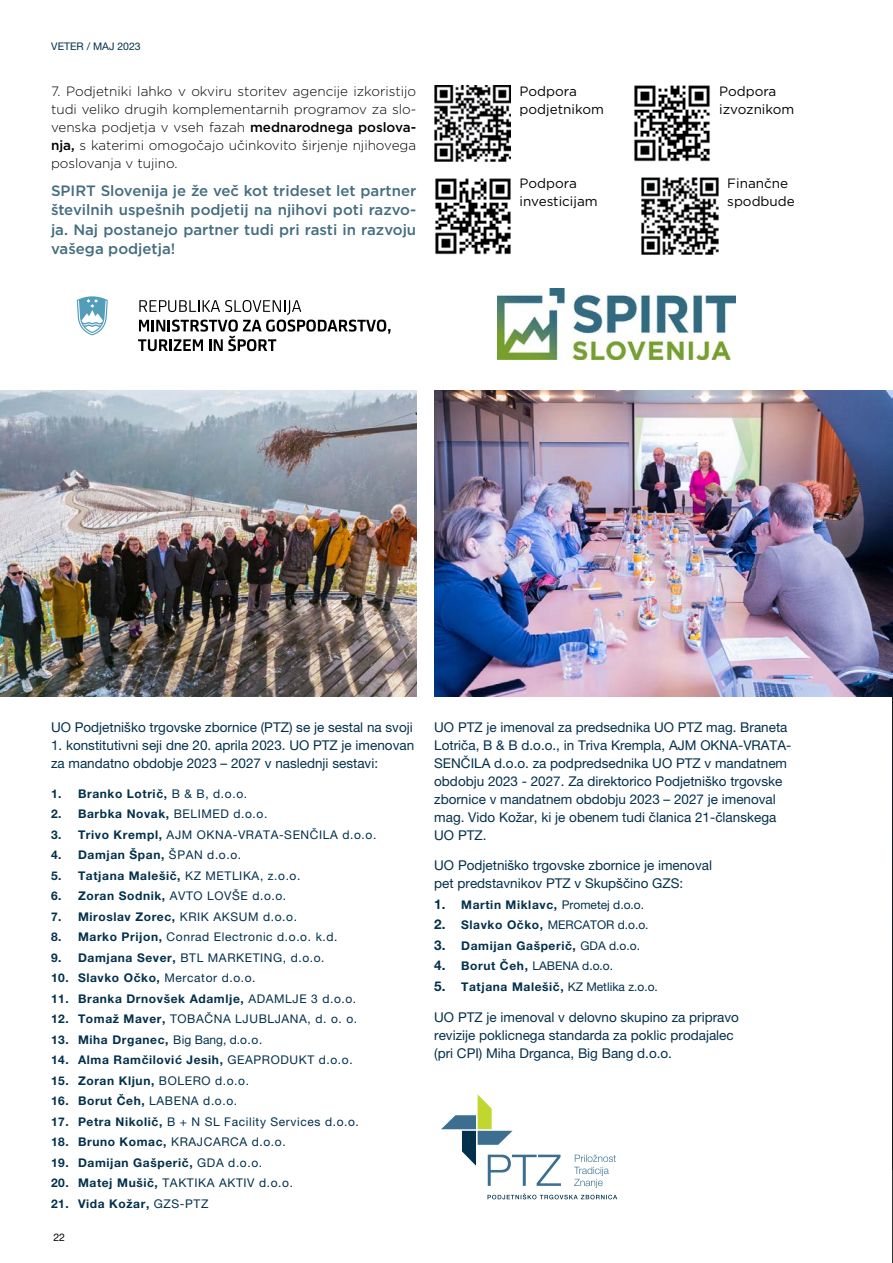
<style>
.page{position:relative;width:893px;height:1263px;background:#fff}
.page>*{position:absolute;margin:0;border:0;box-sizing:border-box;transform-origin:0 0}
.t1{font:500 15px/19.5px "Gotham";color:#436d7e;text-align:justify}
.t2{font:13.5px/18px "Helvetica Neue LT Pro";color:#03304b}
.t3{font:300 13.5px/18px "Gotham";color:#000;text-align:justify}
.t4{font:13.5px/18px "Gotham";color:#000}
.t5{font:700 12px "Helvetica Neue LT Pro";letter-spacing:.05em;color:#03304b}
.t6{font:12px "Helvetica Neue LT Pro";letter-spacing:.05em;color:#03304b}
.t7{font:12px "Helvetica Neue LT Pro";color:#03304b}
.t8{font:10.5px "Helvetica Neue LT Pro";color:#03304b}
.t9{font:10.5px "Helvetica Neue LT Pro";color:#000}
.s1{font-weight:500}
.s2{font-weight:400}
.s3{font-weight:700}
.s4{font-size:13.5px}
.s5{font-weight:700;font-size:13.5px}
</style>
<div class="page">
<svg style="left:892px;top:697px;width:1px;height:566px"></svg>
<img style="left:434px;top:85px;width:77px;height:77px">
<img style="left:634px;top:85px;width:76px;height:77px">
<img style="left:435px;top:178px;width:76px;height:76px">
<img style="left:642px;top:178px;width:77px;height:76px">
<img style="left:498px;top:288px;width:238px;height:71px">
<svg style="left:77px;top:296px;width:31px;height:39px"></svg>
<svg style="left:138px;top:300px;width:252px;height:51px"></svg>
<img style="left:434px;top:391px;width:459px;height:306px">
<img style="left:0;top:391px;width:416px;height:305px">
<svg style="left:441px;top:1094px;width:176px;height:105px"></svg>
<p class="t8" style="left:51px;top:40px;width:91px">VETER / MAJ 2023</p>
<p class="t3" style="left:51px;top:82px;width:367px">7. Podjetniki lahko v okviru storitev agencije izkoristijo tudi veliko drugih komplementarnih programov za slo&shy;venska podjetja v vseh fazah <span class="s1">mednarodnega poslova&shy;nja,</span> s katerimi omogočajo učinkovito širjenje njihovega poslovanja v tujino.</p>
<p class="t1" style="left:51px;top:181px;width:367px">SPIRT Slovenija je že več kot trideset let partner številnih uspešnih podjetij na njihovi poti razvo&shy;ja. Naj postanejo partner tudi pri rasti in razvoju vašega podjetja!</p>
<p class="t4" style="left:520px;top:82px;width:86px">Podpora podjetnikom</p>
<p class="t4" style="left:719px;top:82px;width:77px">Podpora izvoznikom</p>
<p class="t4" style="left:520px;top:174px;width:80px">Podpora investicijam</p>
<p class="t4" style="left:727px;top:174px;width:69px">Finančne spodbude</p>
<p class="t2" style="left:51px;top:718px;width:363px">UO Podjetniško trgovske zbornice (PTZ) se je sestal na svoji</p>
<p class="t2" style="left:51px;top:736px;width:365px">1. konstitutivni seji dne 20. aprila 2023. UO PTZ je imenovan za mandatno obdobje 2023 – 2027 v naslednji sestavi:</p>
<p class="t5" style="left:51px;top:786px;width:198px">1. Branko Lotrič, <span class="s2">B &amp; B, d.o.o.</span></p>
<p class="t5" style="left:51px;top:806px;width:218px">2. Barbka Novak, <span class="s2">BELIMED d.o.o.</span></p>
<p class="t6" style="left:51px;top:827px;width:327px"><span class="s3">3. Trivo Krempl,</span> AJM OKNA-VRATA-SENČILA d.o.o.</p>
<p class="t5" style="left:51px;top:848px;width:192px">4. Damjan Špan, <span class="s2">ŠPAN d.o.o.</span></p>
<p class="t5" style="left:51px;top:868px;width:251px">5. Tatjana Malešič, <span class="s2">KZ METLIKA, z.o.o.</span></p>
<p class="t6" style="left:51px;top:889px;width:237px"><span class="s3">6. Zoran Sodnik,</span> AVTO LOVŠE d.o.o.</p>
<p class="t5" style="left:51px;top:909px;width:247px">7. Miroslav Zorec, <span class="s2">KRIK AKSUM d.o.o.</span></p>
<p class="t6" style="left:51px;top:930px;width:288px"><span class="s3">8. Marko Prijon,</span> Conrad Electronic d.o.o. k.d.</p>
<p class="t6" style="left:51px;top:950px;width:275px"><span class="s3">9. Damjana Sever,</span> BTL MARKETING, d.o.o.</p>
<p class="t5" style="left:51px;top:971px;width:206px">10. Slavko Očko, <span class="s2">Mercator d.o.o.</span></p>
<p class="t5" style="left:51px;top:991px;width:307px">11. Branka Drnovšek Adamlje, <span class="s2">ADAMLJE 3 d.o.o.</span></p>
<p class="t6" style="left:51px;top:1012px;width:308px"><span class="s3">12. Tomaž Maver,</span> TOBAČNA LJUBLJANA, d. o. o.</p>
<p class="t5" style="left:51px;top:1032px;width:213px">13. Miha Drganec, <span class="s2">Big Bang, d.o.o.</span></p>
<p class="t5" style="left:51px;top:1053px;width:303px">14. Alma Ramčilović Jesih, <span class="s2">GEAPRODUKT d.o.o.</span></p>
<p class="t5" style="left:51px;top:1073px;width:200px">15. Zoran Kljun, <span class="s2">BOLERO d.o.o.</span></p>
<p class="t5" style="left:51px;top:1094px;width:188px">16. Borut Čeh, <span class="s2">LABENA d.o.o.</span></p>
<p class="t6" style="left:51px;top:1114px;width:309px"><span class="s3">17. Petra Nikolič,</span> B + N SL Facility Services d.o.o.</p>
<p class="t6" style="left:51px;top:1135px;width:236px"><span class="s3">18. Bruno Komac,</span> KRAJCARCA d.o.o.</p>
<p class="t5" style="left:51px;top:1155px;width:213px">19. Damijan Gašperič, <span class="s2">GDA d.o.o.</span></p>
<p class="t6" style="left:51px;top:1176px;width:243px"><span class="s3">20. Matej Mušič,</span> TAKTIKA AKTIV d.o.o.</p>
<p class="t5" style="left:51px;top:1196px;width:159px">21. Vida Kožar, <span class="s2">GZS-PTZ</span></p>
<p class="t9" style="left:53px;top:1231px;width:13px">22</p>
<p class="t2" style="left:434px;top:718px;width:359px">UO PTZ je imenoval za predsednika UO PTZ mag. Braneta Lotriča, B &amp; B d.o.o., in Triva Krempla, AJM OKNA-VRATA-SENČILA d.o.o. za podpredsednika UO PTZ v mandatnem obdobju 2023 - 2027. Za direktorico Podjetniško trgovske zbornice v mandatnem obdobju 2023 – 2027 je imenoval mag. Vido Kožar, ki je obenem tudi članica 21-članskega UO PTZ.</p>
<p class="t2" style="left:434px;top:856px;width:279px">UO Podjetniško trgovske zbornice je imenoval pet predstavnikov PTZ v Skupščino GZS:</p>
<p class="t5" style="left:434px;top:897px;width:211px"><span class="s4">1.</span> Martin Miklavc, <span class="s2">Prometej d.o.o.</span></p>
<p class="t7" style="left:434px;top:918px;width:216px"><span class="s5">2.</span> <span class="s3">Slavko Očko,</span> MERCATOR d.o.o.</p>
<p class="t5" style="left:434px;top:938px;width:207px"><span class="s4">3.</span> Damijan Gašperič, <span class="s2">GDA d.o.o.</span></p>
<p class="t6" style="left:434px;top:959px;width:180px"><span class="s5">4.</span> <span class="s3">Borut Čeh,</span> LABENA d.o.o.</p>
<p class="t5" style="left:434px;top:979px;width:225px"><span class="s4">5.</span> Tatjana Malešič, <span class="s2">KZ Metlika z.o.o.</span></p>
<p class="t2" style="left:434px;top:1008px;width:306px">UO PTZ je imenoval v delovno skupino za pripravo revizije poklicnega standarda za poklic prodajalec (pri CPI) Miha Drganca, Big Bang d.o.o.</p>
</div>
